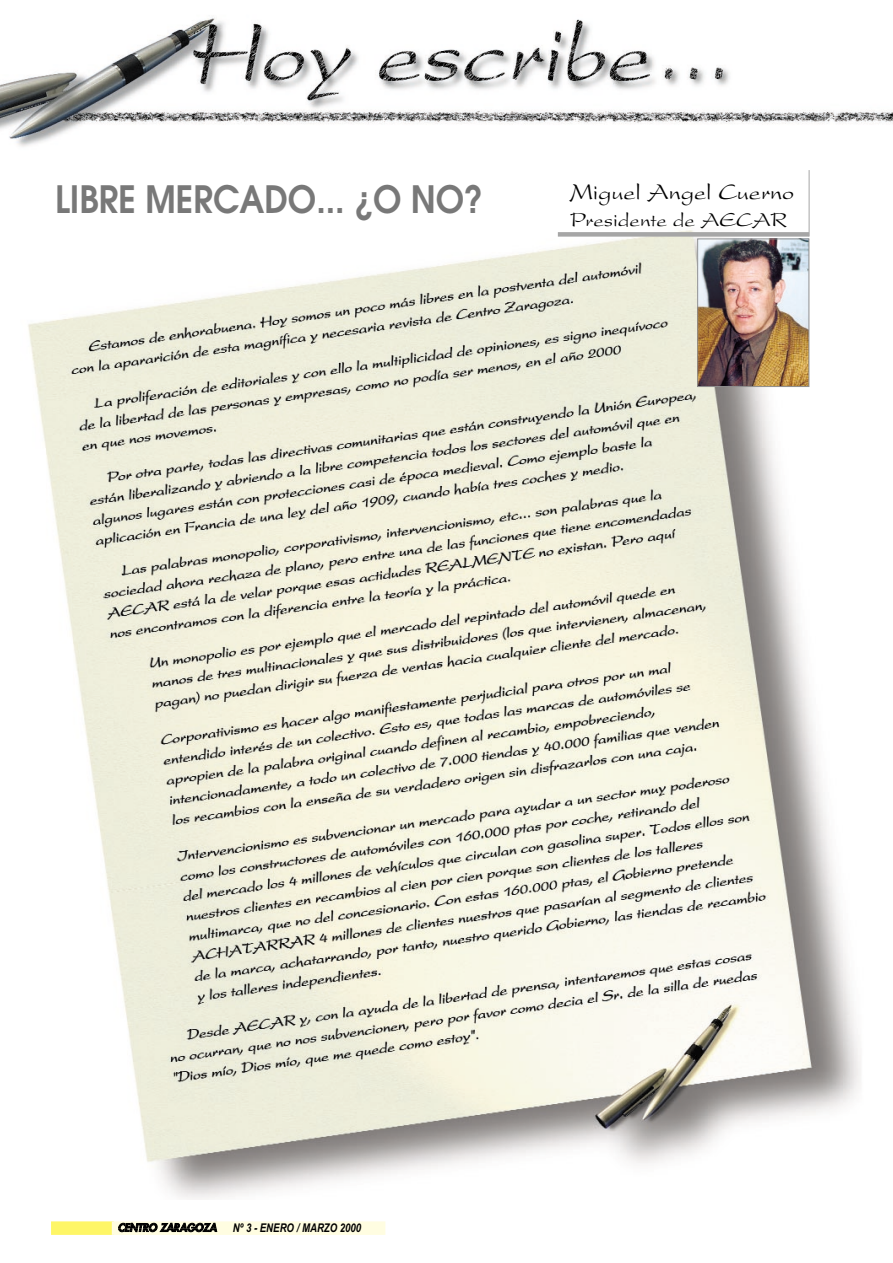
<style>
.page{position:relative;width:893px;height:1263px;background:#fff}
.page>*{position:absolute;margin:0;border:0;box-sizing:border-box;transform-origin:0 0}
.t1{font:600 37.5px "Avant Garde";color:#787878;scale:.9 1}
.t2{font:24px "Present";color:#000}
.t3{font:21px "Present";color:#000}
.t4{font:italic 700 12px "Arial";color:#000;scale:.8 1}
</style>
<div class="page">
<div style="left:51px;top:1221px;width:63px;height:14px;background:#fef666"></div>
<div style="left:112px;top:1221px;width:273px;height:14px;background:#fffde1"></div>
<svg style="left:118px;top:1223px;width:99px;height:9px"></svg>
<img style="left:1px;top:18px;width:891px;height:129px">
<img style="left:28px;top:212px;width:833px;height:987px">
<hr style="left:808px;top:170px;width:1px;height:67px;background:#a6a6a6">
<div style="left:558px;top:232px;width:251px;height:5px;background:#a6a6a6"></div>
<img style="left:699px;top:241px;width:108px;height:144px">
<div style="left:697px;top:239px;width:112px;height:148px;border:1px solid #909090"></div>
<p class="t1" style="left:55px;top:185px;width:477px">LIBRE MERCADO... ¿O NO?</p>
<p class="t2" style="left:570px;top:183px;width:225px">Miguel Angel Cuerno</p>
<p class="t3" style="left:570px;top:211px;width:218px">Presidente de AECAR</p>
<p class="t4" style="left:233px;top:1223px;width:162px">Nº 3 - ENERO / MARZO 2000</p>
</div>
